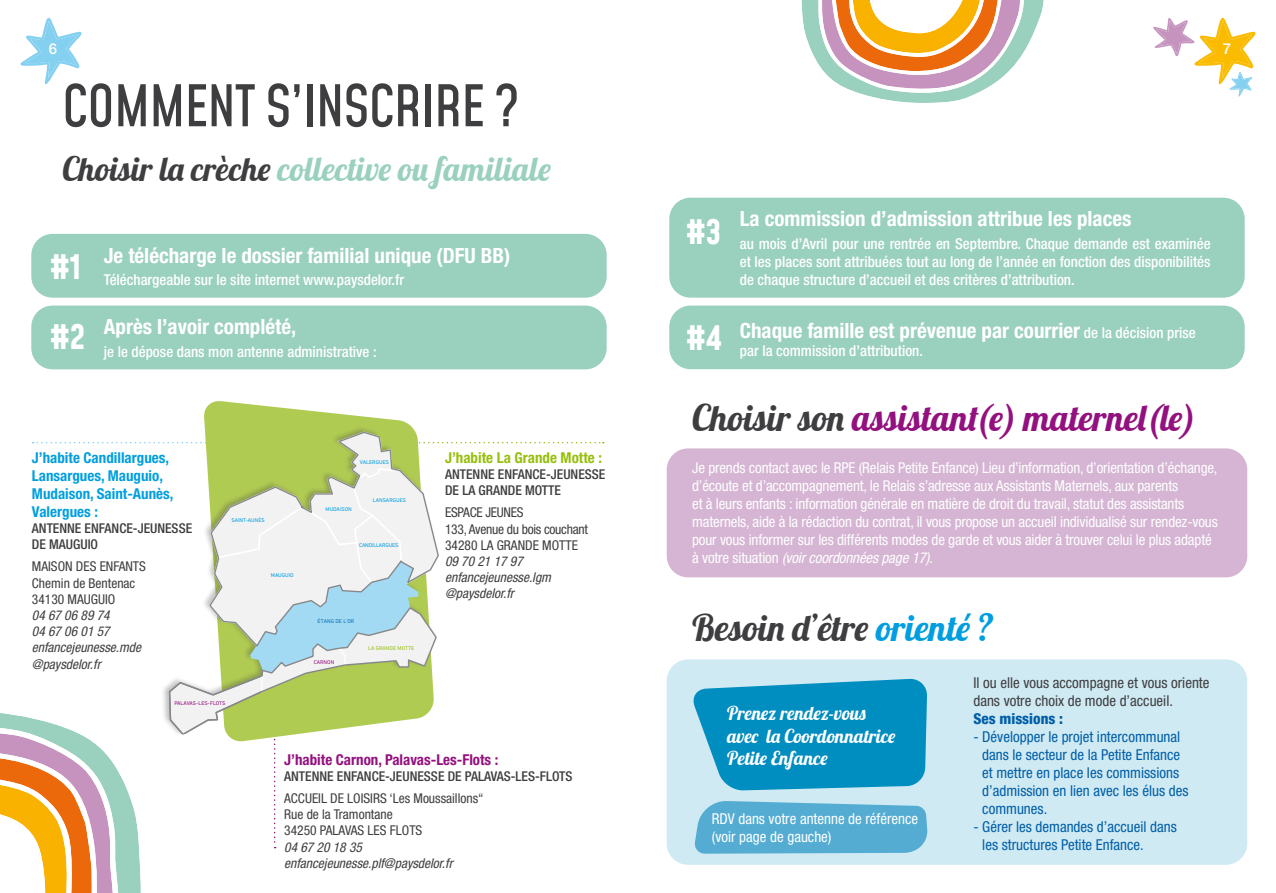
<style>
.page{position:relative;width:1276px;height:893px;background:#fff}
.page>*{position:absolute;margin:0;border:0;box-sizing:border-box;transform-origin:0 0}
.t1{font:500 56.1px "Mohave";letter-spacing:-.025em;color:#3e3d40}
.t2{font:36px "Lobster";color:#93117e}
.t3{font:36px "Lobster";color:#3e3d40}
.t4{font:33px "Lobster";color:#9ad0be}
.t5{font:700 33px "Mohave";color:#fff}
.t6{font:700 condensed 21px "Helvetica Neue LT Std";color:#fff}
.t7{font:18.75px/22.5px "Lobster";color:#fff}
.t8{font:condensed 15px/18px "Helvetica Neue LT Std";letter-spacing:-.01em;color:#fff}
.t9{font:500 condensed 15px/18px "Helvetica Neue LT Std";color:#fff;text-align:justify}
.t10{font:condensed 15px/18px "Helvetica Neue LT Std";color:#005ea8}
.t11{font:700 condensed 15px/18px "Helvetica Neue LT Std";color:#009ee0}
.t12{font:condensed 15px/18px "Helvetica Neue LT Std";color:#3e3d40}
.t13{font:700 condensed 15px "Helvetica Neue LT Std";color:#93117e}
.t14{font:700 condensed 15px "Helvetica Neue LT Std";color:#97bf0d}
.t15{font:800 condensed 15px "Helvetica Neue LT Std";color:#005ea8}
.t16{font:500 15px "Helvetica Neue LT Std";color:#fff}
.t17{font:italic condensed 13.5px/16.2px "Helvetica Neue LT Std";color:#3e3d40}
.t18{font:condensed 13.5px/16.2px "Helvetica Neue LT Std";color:#3e3d40}
.t19{font:500 condensed 13.5px/16.2px "Helvetica Neue LT Std";color:#3e3d40}
.t20{font:condensed 13.5px/16.2px "Helvetica Neue LT Std";letter-spacing:-.02em;color:#3e3d40}
.t21{font:5.55px "DIN Next LT Pro";color:#009ee0}
.t22{font:5.55px "DIN Next LT Pro";color:#93117e}
.t23{font:5.55px "DIN Next LT Pro";letter-spacing:-.03em;color:#009ee0}
.t24{font:5.55px "DIN Next LT Pro";color:#97bf0d}
.t25{font:5.55px "DIN Next LT Pro";color:#0b72b5}
.s1{color:#3e3d40}
.s2{font-weight:500;font-size:15px}
.s3{font-style:italic}
.s4{color:#009ee0}
</style>
<div class="page">
<svg style="left:20px;top:17px;width:62px;height:67px"></svg>
<svg style="left:1153px;top:17px;width:102px;height:80px"></svg>
<svg style="left:801px;top:0;width:243px;height:103px"></svg>
<div style="left:667px;top:448px;width:580px;height:129px;background:#d5b5d3;border-radius:21px"></div>
<div style="left:667px;top:659px;width:580px;height:206px;background:#cfeaf2;border-radius:21px"></div>
<div style="left:31px;top:234px;width:575px;height:64px;background:#9ad0be;border-radius:21px"></div>
<div style="left:669px;top:198px;width:575px;height:100px;background:#9ad0be;border-radius:21px"></div>
<div style="left:669px;top:306px;width:575px;height:63px;background:#9ad0be;border-radius:21px"></div>
<div style="left:31px;top:306px;width:575px;height:63px;background:#9ad0be;border-radius:21px"></div>
<svg style="left:693px;top:678px;width:234px;height:113px"></svg>
<svg style="left:694px;top:801px;width:234px;height:53px"></svg>
<svg style="left:204px;top:401px;width:206px;height:24px;fill:#b0cb52"></svg>
<svg style="left:0;top:431px;width:604px;height:462px"></svg>
<p class="t16" style="left:49px;top:40px;width:10px">6</p>
<p class="t16" style="left:1222px;top:40px;width:10px">7</p>
<h1 class="t1" style="left:62px;top:71px;width:459px">COMMENT S’INSCRIRE ?</h1>
<h3 class="t4" style="left:62px;top:148px;width:490px"><span class="s1">Choisir la crèche</span> collective ou familiale</h3>
<h3 class="t5" style="left:686px;top:211px;width:37px">#3</h3>
<h3 class="t6" style="left:104px;top:242px;width:408px">Je télécharge le dossier familial unique (DFU BB)</h3>
<p class="t9" style="left:104px;top:271px;width:302px">Téléchargeable sur le site internet www.paysdelor.fr</p>
<h3 class="t6" style="left:104px;top:314px;width:194px">Après l’avoir complété,</h3>
<p class="t9" style="left:104px;top:342px;width:274px">je le dépose dans mon antenne administrative :</p>
<h3 class="t5" style="left:50px;top:247px;width:33px">#1</h3>
<h3 class="t5" style="left:50px;top:316px;width:37px">#2</h3>
<h3 class="t5" style="left:686px;top:317px;width:38px">#4</h3>
<h3 class="t6" style="left:740px;top:206px;width:393px">La commission d’admission attribue les places</h3>
<p class="t9" style="left:740px;top:234px;width:472px">au mois d’Avril pour une rentrée en Septembre. Chaque demande est examinée et les places sont attribuées tout au long de l’année en fonction des disponibilités de chaque structure d’accueil et des critères d’attribution.</p>
<h3 class="t6" style="left:740px;top:318px;width:457px">Chaque famille est prévenue par courrier <span class="s2">de la décision prise</span></h3>
<p class="t9" style="left:740px;top:342px;width:185px">par la commission d’attribution.</p>
<p class="t11" style="left:32px;top:448px;width:143px">J’habite Candillargues,<br>Lansargues, Mauguio,<br>Mudaison, Saint-Aunès,<br>Valergues :</p>
<p class="t19" style="left:32px;top:520px;width:162px">ANTENNE ENFANCE-JEUNESSE<br>DE MAUGUIO</p>
<p class="t18" style="left:32px;top:558px;width:116px">MAISON DES ENFANTS<br>Chemin de Bentenac<br>34130 MAUGUIO</p>
<p class="t17" style="left:32px;top:607px;width:111px">04 67 06 89 74<br>04 67 06 01 57 enfancejeunesse.mde @paysdelor.fr</p>
<p class="t21" style="left:232px;top:516px;width:35px">SAINT-AUNÈS</p>
<p class="t21" style="left:271px;top:572px;width:24px">MAUGUIO</p>
<p class="t22" style="left:174px;top:699px;width:53px">PALAVAS-LES-FLOTS</p>
<p class="t21" style="left:325px;top:506px;width:28px">MUDAISON</p>
<p class="t21" style="left:360px;top:459px;width:31px">VALERGUES</p>
<p class="t21" style="left:373px;top:497px;width:35px">LANSARGUES</p>
<p class="t23" style="left:359px;top:542px;width:41px">CANDILLARGUES</p>
<p class="t25" style="left:317px;top:618px;width:38px">ÉTANG DE L’OR</p>
<p class="t22" style="left:314px;top:659px;width:22px">CARNON</p>
<p class="t24" style="left:368px;top:645px;width:48px">LA GRANDE MOTTE</p>
<p class="t14" style="left:445px;top:448px;width:158px">J’habite La Grande Motte :</p>
<p class="t19" style="left:445px;top:466px;width:162px">ANTENNE ENFANCE-JEUNESSE<br>DE LA GRANDE MOTTE</p>
<p class="t20" style="left:445px;top:504px;width:144px">ESPACE JEUNES<br>133, Avenue du bois couchant<br>34280 LA GRANDE MOTTE</p>
<p class="t17" style="left:445px;top:553px;width:107px">09 70 21 17 97 enfancejeunesse.lgm @paysdelor.fr</p>
<p class="t13" style="left:284px;top:750px;width:216px">J’habite Carnon, Palavas-Les-Flots :</p>
<p class="t19" style="left:284px;top:768px;width:290px">ANTENNE ENFANCE-JEUNESSE DE PALAVAS-LES-FLOTS</p>
<p class="t18" style="left:284px;top:790px;width:201px">ACCUEIL DE LOISIRS ‘Les Moussaillons“<br>Rue de la Tramontane<br>34250 PALAVAS LES FLOTS</p>
<p class="t17" style="left:284px;top:839px;width:170px">04 67 20 18 35 enfancejeunesse.plf@paysdelor.fr</p>
<h2 class="t2" style="left:692px;top:395px;width:505px"><span class="s1">Choisir son</span> assistant(e) maternel(le)</h2>
<p class="t8" style="left:692px;top:458px;width:527px">Je prends contact avec le RPE (Relais Petite Enfance) Lieu d’information, d’orientation d’échange, d’écoute et d’accompagnement, le Relais s’adresse aux Assistants Maternels, aux parents<br>et à leurs enfants : information générale en matière de droit du travail, statut des assistants maternels, aide à la rédaction du contrat, il vous propose un accueil individualisé sur rendez-vous pour vous informer sur les différents modes de garde et vous aider à trouver celui le plus adapté à votre situation <span class="s3">(voir coordonnées page 17).</span></p>
<h2 class="t3" style="left:692px;top:605px;width:303px">Besoin d’être <span class="s4">orienté ?</span></h2>
<p class="t7" style="left:727px;top:704px;width:170px">Prenez rendez-vous avec la Coordonnatrice<br>Petite Enfance</p>
<p class="t8" style="left:712px;top:810px;width:208px">RDV dans votre antenne de référence (voir page de gauche)</p>
<p class="t12" style="left:973px;top:673px;width:238px">Il ou elle vous accompagne et vous oriente dans votre choix de mode d’accueil.</p>
<p class="t15" style="left:973px;top:709px;width:91px">Ses missions :</p>
<p class="t10" style="left:982px;top:727px;width:208px;text-indent:-9px">- Développer le projet intercommunal dans le secteur de la Petite Enfance et mettre en place les commissions d’admission en lien avec les élus des communes.</p>
<p class="t10" style="left:982px;top:817px;width:196px;text-indent:-9px">- Gérer les demandes d’accueil dans les structures Petite Enfance.</p>
</div>
